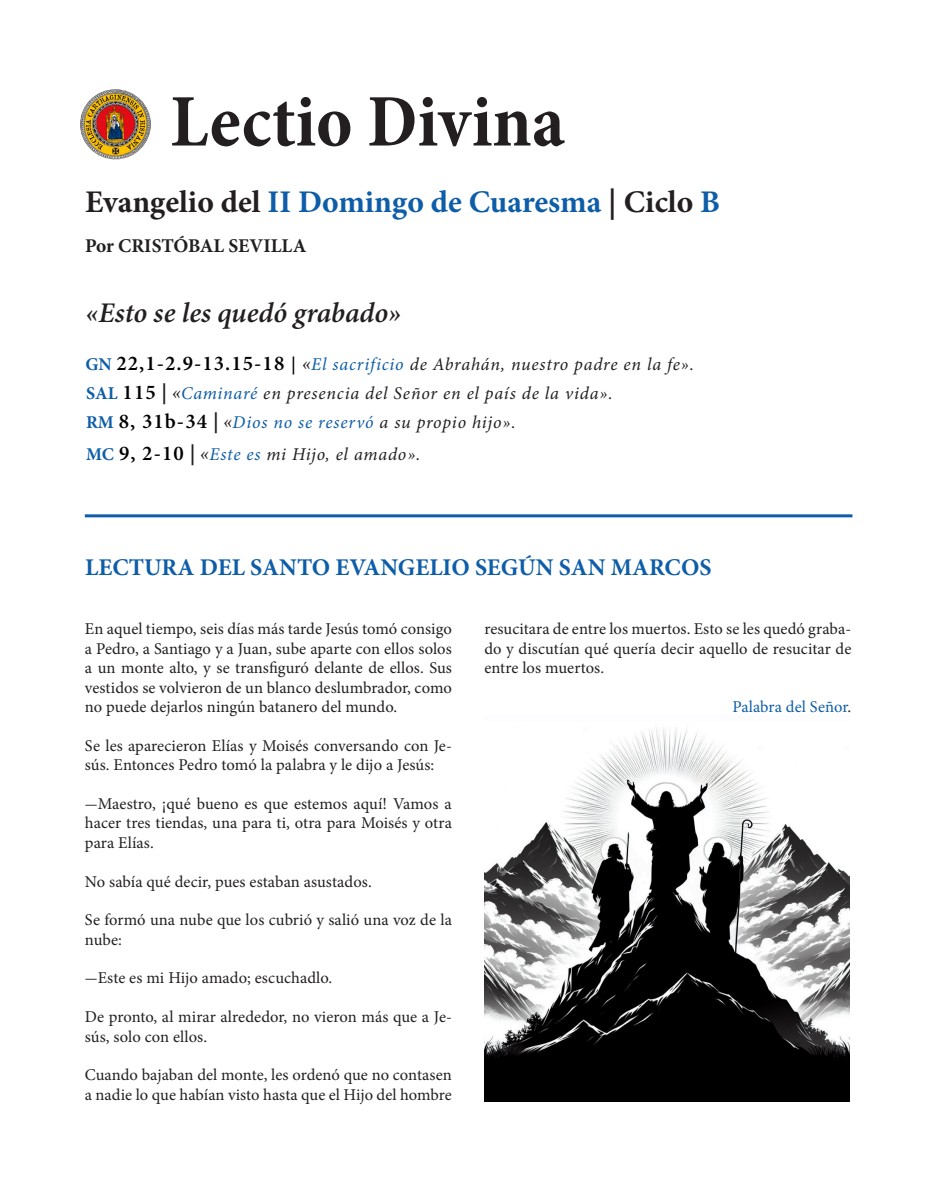
<style>
.page{position:relative;width:936px;height:1191px;background:#fff}
.page>*{position:absolute;margin:0;border:0;box-sizing:border-box;transform-origin:0 0}
.t1{font:700 condensed 75px "Minion Pro";color:#231f20}
.t2{font:700 31.5px "Minion Pro";color:#0d5da8}
.t3{font:italic 600 28.5px "Minion Pro";color:#231f20}
.t4{font:700 24px "Minion Pro";color:#0d5da8}
.t5{font:700 19.5px "Minion Pro";color:#231f20}
.t6{font:italic 18px "Minion Pro";letter-spacing:.045em;color:#231f20}
.t7{font:italic 18px "Minion Pro";letter-spacing:.045em;color:#0d5da8}
.t8{font:16.5px/19.5px "Minion Pro";letter-spacing:.005em;color:#231f20}
.t9{font:16.5px "Minion Pro";letter-spacing:.005em;color:#0d5da8}
.s1{color:#231f20}
.s2{font-weight:700;font-style:normal;color:#0d5da8}
.s3{font-weight:600;font-style:normal;font-size:21px;color:#000001}
.s4{font-weight:600;font-style:normal;color:#000001}
.s5{font-size:21px}
.s6{color:#0d5da8}
.s7{font-weight:700;font-style:normal;font-size:21px}
.s8{font-weight:700;font-style:normal}
.s9{font-weight:700;font-style:normal;font-size:21px;color:#231f20}
.s10{font-size:21px;color:#231f20}
</style>
<div class="page">
<img style="left:484px;top:727px;width:365px;height:374px">
<hr style="left:85px;top:514px;width:767px;height:3px;background:#0d5da8">
<img style="left:80px;top:89px;width:71px;height:70px;border-radius:35px">
<p class="t1" style="left:170px;top:70px;width:396px">Lectio Divina</p>
<p class="t2" style="left:85px;top:180px;width:636px"><span class="s1">Evangelio del</span> II Domingo de Cuaresma <span class="s1">| Ciclo</span> B</p>
<p class="t5" style="left:85px;top:232px;width:223px">Por CRISTÓBAL SEVILLA</p>
<p class="t3" style="left:85px;top:293px;width:317px">«Esto se les quedó grabado»</p>
<p class="t6" style="left:85px;top:351px;width:610px"><span class="s2">GN</span> <span class="s3">22,1-2.9-13.15-18</span> <span class="s4">|</span> <span class="s5">«</span><span class="s6">El sacrificio</span> de Abrahán, nuestro padre en la fe».</p>
<p class="t6" style="left:86px;top:381px;width:528px"><span class="s2">SAL</span> <span class="s3">115</span> <span class="s7">|</span> <span class="s5">«</span><span class="s6">Caminaré</span> en presencia del Señor en el país de la vida».</p>
<p class="t7" style="left:86px;top:410px;width:431px"><span class="s8">RM</span> <span class="s3">8, 31b-34</span> <span class="s9">|</span> <span class="s10">«</span>Dios no se reservó <span class="s1">a su propio hijo».</span></p>
<p class="t6" style="left:86px;top:442px;width:336px"><span class="s2">MC</span> <span class="s3">9, 2-10</span> <span class="s7">|</span> <span class="s5">«</span><span class="s6">Este es</span> mi Hijo, el amado».</p>
<p class="t4" style="left:85px;top:550px;width:627px">LECTURA DEL SANTO EVANGELIO SEGÚN SAN MARCOS</p>
<p class="t8" style="left:85px;top:619px;width:368px;text-align:justify">En aquel tiempo, seis días más tarde Jesús tomó consigo a Pedro, a Santiago y a Juan, sube aparte con ellos solos a un monte alto, y se transfiguró delante de ellos. Sus vestidos se volvieron de un blanco deslumbrador, como no puede dejarlos ningún batanero del mundo.</p>
<p class="t8" style="left:85px;top:736px;width:368px">Se les aparecieron Elías y Moisés conversando con Je&shy;sús. Entonces Pedro tomó la palabra y le dijo a Jesús:</p>
<p class="t8" style="left:85px;top:794px;width:368px;text-align:justify">-Maestro, ¡qué bueno es que estemos aquí! Vamos a hacer tres tiendas, una para ti, otra para Moisés y otra para Elías.</p>
<p class="t8" style="left:85px;top:871px;width:288px">No sabía qué decir, pues estaban asustados.</p>
<p class="t8" style="left:85px;top:910px;width:368px">Se formó una nube que los cubrió y salió una voz de la nube:</p>
<p class="t8" style="left:85px;top:968px;width:249px">-Este es mi Hijo amado; escuchadlo.</p>
<p class="t8" style="left:85px;top:1007px;width:368px">De pronto, al mirar alrededor, no vieron más que a Je&shy;sús, solo con ellos.</p>
<p class="t8" style="left:85px;top:1065px;width:368px">Cuando bajaban del monte, les ordenó que no contasen a nadie lo que habían visto hasta que el Hijo del hombre</p>
<p class="t8" style="left:484px;top:619px;width:368px;text-align:justify">resucitara de entre los muertos. Esto se les quedó graba&shy;do y discutían qué quería decir aquello de resucitar de entre los muertos.</p>
<p class="t9" style="left:732px;top:695px;width:120px">Palabra del Señor<span class="s1">.</span></p>
</div>
